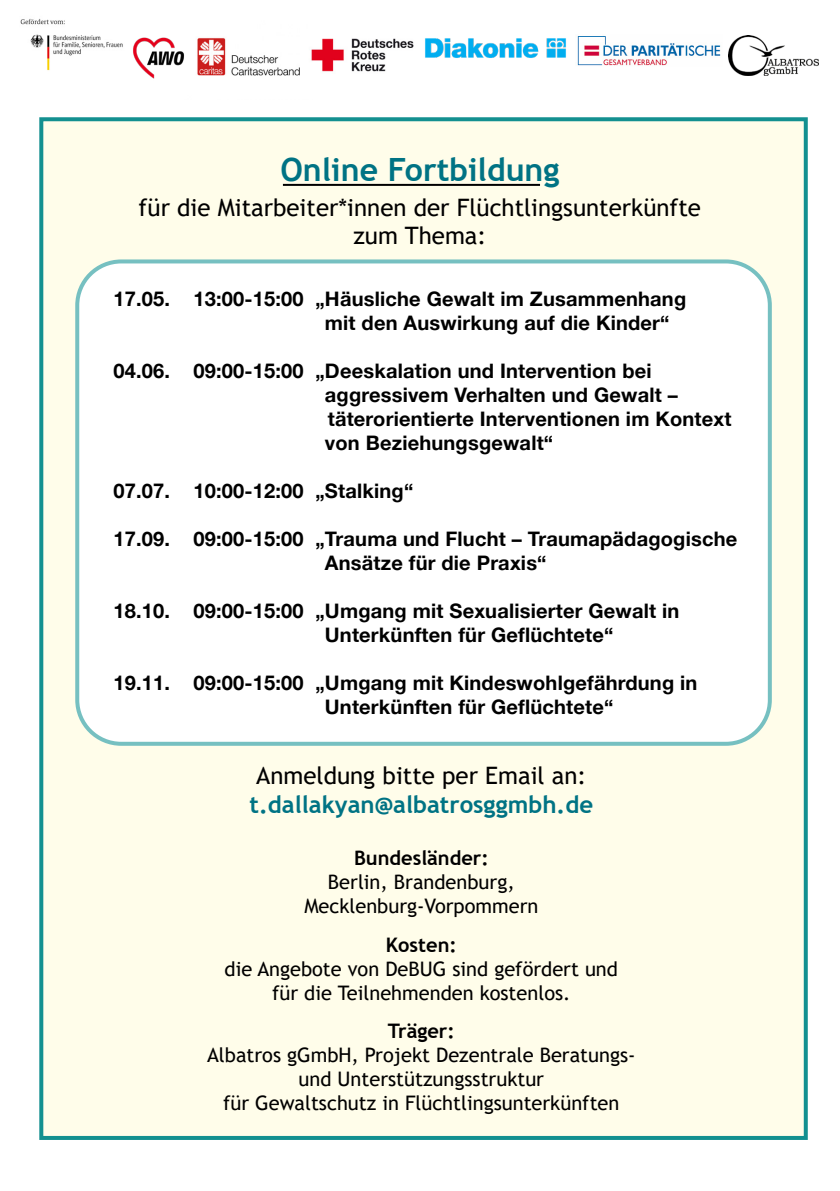
<style>
.page{position:relative;width:840px;height:1191px;background:#fff}
.page>*{position:absolute;margin:0;border:0;box-sizing:border-box;transform-origin:0 0}
.t1{font:700 32px "Trebuchet MS";color:#007384}
.t2{font:24px/28.8px "Trebuchet MS";color:#000;text-align:center}
.t3{font:700 24px "Trebuchet MS";color:#007384}
.t4{font:700 20px/24px "Helvetica Neue";letter-spacing:.01em;color:#000}
.t5{font:20px/24px "Trebuchet MS";color:#000;text-align:center}
.t6{font:700 20px "Trebuchet MS";color:#000}
</style>
<div class="page">
<div style="left:39px;top:117px;width:768px;height:1023px;background:#fffdea;border:4px solid #139090"></div>
<div style="left:77px;top:261px;width:692px;height:483px;background:#fff;border-radius:44px"></div>
<div style="left:75px;top:259px;width:696px;height:487px;border:4px solid #76c0c1;border-radius:44px"></div>
<img style="left:197px;top:38px;width:103px;height:38px">
<img style="left:20px;top:19px;width:103px;height:52px">
<img style="left:311px;top:38px;width:103px;height:34px">
<img style="left:425px;top:38px;width:141px;height:20px">
<img style="left:577px;top:36px;width:144px;height:30px">
<img style="left:133px;top:37px;width:51px;height:42px">
<img style="left:728px;top:35px;width:89px;height:40px">
<hr style="left:283px;top:184px;width:256px;height:2px;background:#000">
<h1 class="t1" style="left:280px;top:149px;width:280px">Online Fortbildung</h1>
<p class="t2" style="left:139px;top:192px;width:563px">für die Mitarbeiter*innen der Flüchtlingsunterkünfte zum Thema:</p>
<p class="t4" style="left:325px;top:286px;width:362px;text-indent:-211px">17.05. 13:00-15:00 „Häusliche Gewalt im Zusammenhang mit den Auswirkung auf die Kinder“</p>
<p class="t4" style="left:325px;top:358px;width:408px;text-indent:-211px">04.06. 09:00-15:00 „Deeskalation und Intervention bei aggressivem Verhalten und Gewalt – täterorientierte Interventionen im Kontext von Beziehungsgewalt“</p>
<p class="t4" style="left:113px;top:478px;width:301px">07.07. 10:00-12:00 „Stalking“</p>
<p class="t4" style="left:325px;top:526px;width:413px;text-indent:-211px">17.09. 09:00-15:00 „Trauma und Flucht – Traumapädagogische<br>Ansätze für die Praxis“</p>
<p class="t4" style="left:325px;top:598px;width:356px;text-indent:-211px">18.10. 09:00-15:00 „Umgang mit Sexualisierter Gewalt in<br>Unterkünften für Geflüchtete“</p>
<p class="t4" style="left:325px;top:670px;width:374px;text-indent:-211px">19.11. 09:00-15:00 „Umgang mit Kindeswohlgefährdung in<br>Unterkünften für Geflüchtete“</p>
<p class="t2" style="left:256px;top:760px;width:331px">Anmeldung bitte per Email an:</p>
<p class="t3" style="left:249px;top:789px;width:345px">t.dallakyan@albatrosggmbh.de</p>
<p class="t6" style="left:354px;top:846px;width:136px">Bundesländer:</p>
<p class="t5" style="left:304px;top:870px;width:235px">Berlin, Brandenburg,<br>Mecklenburg-Vorpommern</p>
<p class="t6" style="left:386px;top:932px;width:72px">Kosten:</p>
<p class="t5" style="left:224px;top:956px;width:394px">die Angebote von DeBUG sind gefördert und für die Teilnehmenden kostenlos.</p>
<p class="t6" style="left:388px;top:1018px;width:68px">Träger:</p>
<p class="t5" style="left:207px;top:1043px;width:429px">Albatros gGmbH, Projekt Dezentrale Beratungs&shy;und Unterstützungsstruktur<br>für Gewaltschutz in Flüchtlingsunterkünften</p>
</div>
